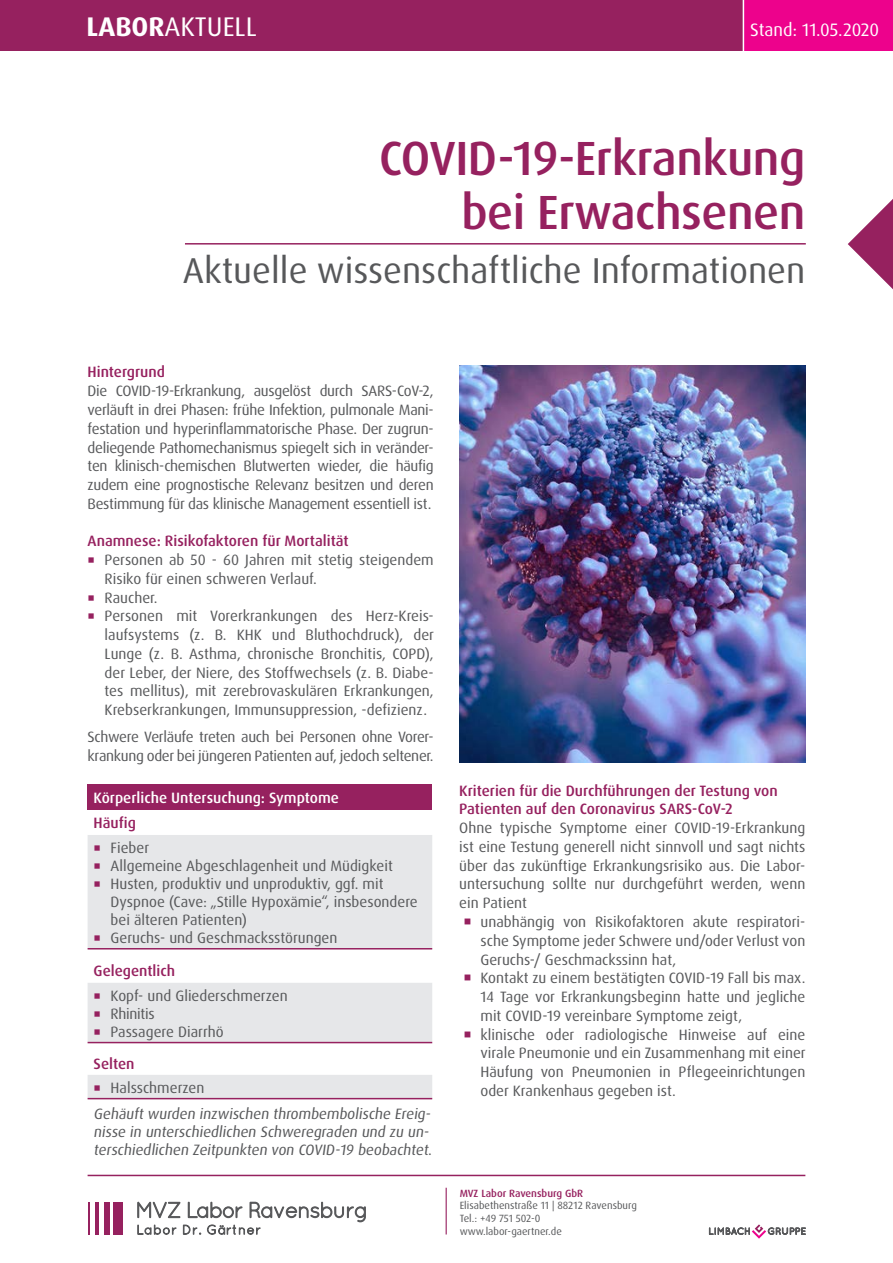
<style>
.page{position:relative;width:893px;height:1263px;background:#fff}
.page>*{position:absolute;margin:0;border:0;box-sizing:border-box;transform-origin:0 0}
.t1{font:500 48px "Dax OT";letter-spacing:-.01em;color:#96215f}
.t2{font:36px "Dax OT";color:#57585a}
.t3{font:27px "Dax OT";color:#fff}
.t4{font:18px "Dax OT";letter-spacing:-.005em;color:#fff}
.t5{font:15px/18.8px "Dax OT";color:#57585a;text-align:justify}
.t6{font:500 15px "Dax OT";color:#96215f}
.t7{font:15px/18.8px "Dax OT";letter-spacing:-.02em;color:#57585a}
.t8{font:500 15px "Dax OT";color:#fff}
.t9{font:10.5px/12.6px "Dax OT";color:#57585a}
.t10{font:500 10.5px "Dax OT";color:#96215f}
.s1{font-weight:700}
</style>
<div class="page">
<div style="left:0;top:0;width:744px;height:51px;background:#96215f"></div>
<div style="left:744px;top:0;width:149px;height:51px;background:#ed028c"></div>
<hr style="left:743px;top:0;width:1px;height:53px;background:#fff">
<svg style="left:848px;top:199px;width:45px;height:91px"></svg>
<hr style="left:88px;top:1175px;width:717px;height:1px;background:#96215f">
<div style="left:113px;top:1202px;width:10px;height:32px;background:#96215f"></div>
<div style="left:104px;top:1202px;width:6px;height:32px;background:#96215f"></div>
<hr style="left:95px;top:1202px;width:4px;height:32px;background:#96215f">
<hr style="left:88px;top:1202px;width:1px;height:32px;background:#96215f">
<svg style="left:137px;top:1201px;width:229px;height:33px"></svg>
<hr style="left:446px;top:1188px;width:1px;height:46px;background:#96215f">
<svg style="left:709px;top:1224px;width:96px;height:15px"></svg>
<hr style="left:0;top:0;width:1px;height:51px;background:#ed028c">
<hr style="left:185px;top:243px;width:621px;height:2px;background:#96215f">
<div style="left:88px;top:784px;width:344px;height:25px;background:#96215f"></div>
<svg style="left:88px;top:835px;width:344px;height:263px;fill:#e6e7e9"></svg>
<hr style="left:88px;top:948px;width:344px;height:1px;background:#96215f">
<hr style="left:88px;top:1042px;width:344px;height:1px;background:#96215f">
<hr style="left:88px;top:1098px;width:344px;height:1px;background:#96215f">
<img style="left:459px;top:366px;width:346px;height:396px">
<svg style="left:95px;top:845px;width:5px;height:5px"></svg>
<svg style="left:95px;top:863px;width:5px;height:5px"></svg>
<svg style="left:95px;top:881px;width:5px;height:5px"></svg>
<svg style="left:95px;top:935px;width:5px;height:5px"></svg>
<svg style="left:95px;top:993px;width:5px;height:5px"></svg>
<svg style="left:95px;top:1011px;width:5px;height:5px"></svg>
<svg style="left:95px;top:1029px;width:5px;height:5px"></svg>
<svg style="left:95px;top:1085px;width:5px;height:5px"></svg>
<h3 class="t3" style="left:87px;top:10px;width:172px"><span class="s1">LABOR</span>AKTUELL</h3>
<p class="t4" style="left:750px;top:18px;width:130px">Stand: 11.05.2020</p>
<p class="t1" style="left:379px;top:128px;width:428px">COVID-19-Erkrankung</p>
<p class="t1" style="left:461px;top:182px;width:346px">bei Erwachsenen</p>
<p class="t2" style="left:183px;top:248px;width:624px">Aktuelle wissenschaftliche Informationen</p>
<p class="t6" style="left:88px;top:363px;width:79px">Hintergrund</p>
<p class="t5" style="left:88px;top:382px;width:348px">Die COVID-19-Erkrankung, ausgelöst durch SARS-CoV-2, verläuft in drei Phasen: frühe Infektion, pulmonale Mani&shy;festation und hyperinflammatorische Phase. Der zugrun&shy;deliegende Pathomechanismus spiegelt sich in veränder&shy;ten klinisch-chemischen Blutwerten wieder, die häufig zudem eine prognostische Relevanz besitzen und deren Bestimmung für das klinische Management essentiell ist.</p>
<p class="t6" style="left:88px;top:531px;width:263px">Anamnese: Risikofaktoren für Mortalität</p>
<p class="t5" style="left:105px;top:551px;width:331px">Personen ab 50 - 60 Jahren mit stetig steigendem<br>Risiko für einen schweren Verlauf.</p>
<p class="t5" style="left:105px;top:588px;width:55px">Raucher.</p>
<p class="t5" style="left:105px;top:607px;width:331px">Personen mit Vorerkrankungen des Herz-Kreis&shy;laufsystems (z. B. KHK und Bluthochdruck), der Lunge (z. B. Asthma, chronische Bronchitis, COPD), der Leber, der Niere, des Stoffwechsels (z. B. Diabe&shy;tes mellitus), mit zerebrovaskulären Erkrankungen, Krebserkrankungen, Immunsuppression, -defizienz.</p>
<p class="t7" style="left:88px;top:728px;width:348px">Schwere Verläufe treten auch bei Personen ohne Vorer&shy;krankung oder bei jüngeren Patienten auf, jedoch seltener.</p>
<p class="t8" style="left:94px;top:788px;width:247px">Körperliche Untersuchung: Symptome</p>
<p class="t6" style="left:94px;top:813px;width:44px">Häufig</p>
<p class="t5" style="left:111px;top:838px;width:40px">Fieber</p>
<p class="t5" style="left:111px;top:856px;width:284px">Allgemeine Abgeschlagenheit und Müdigkeit</p>
<p class="t5" style="left:111px;top:875px;width:309px;line-height:18px;text-align:left">Husten, produktiv und unproduktiv, ggf. mit<br>Dyspnoe (Cave: „Stille Hypoxämie“, insbesondere bei älteren Patienten)</p>
<p class="t5" style="left:111px;top:928px;width:228px">Geruchs- und Geschmacksstörungen</p>
<p class="t6" style="left:94px;top:961px;width:83px">Gelegentlich</p>
<p class="t5" style="left:111px;top:986px;width:179px">Kopf- und Gliederschmerzen</p>
<p class="t7" style="left:111px;top:1004px;width:46px">Rhinitis</p>
<p class="t5" style="left:111px;top:1022px;width:115px">Passagere Diarrhö</p>
<p class="t6" style="left:94px;top:1054px;width:42px">Selten</p>
<p class="t5" style="left:111px;top:1078px;width:95px">Halsschmerzen</p>
<p class="t5" style="left:94px;top:1105px;width:341px;line-height:18px;text-align:left">Gehäuft wurden inzwischen thrombembolische Ereig&shy;nisse in unterschiedlichen Schweregraden und zu un&shy;terschiedlichen Zeitpunkten von COVID-19 beobachtet.</p>
<p class="t6" style="left:459px;top:781px;width:320px">Kriterien für die Durchführungen der Testung von</p>
<p class="t6" style="left:459px;top:800px;width:275px">Patienten auf den Coronavirus SARS-CoV-2</p>
<p class="t5" style="left:459px;top:819px;width:348px">Ohne typische Symptome einer COVID-19-Erkrankung ist eine Testung generell nicht sinnvoll und sagt nichts über das zukünftige Erkrankungsrisiko aus. Die Labor&shy;untersuchung sollte nur durchgeführt werden, wenn ein Patient</p>
<p class="t5" style="left:480px;top:912px;width:326px">unabhängig von Risikofaktoren akute respiratori&shy;sche Symptome jeder Schwere und/oder Verlust von Geruchs-/ Geschmackssinn hat,</p>
<p class="t5" style="left:480px;top:969px;width:326px">Kontakt zu einem bestätigten COVID-19 Fall bis max.<br>14 Tage vor Erkrankungsbeginn hatte und jegliche mit COVID-19 vereinbare Symptome zeigt,</p>
<p class="t5" style="left:480px;top:1025px;width:327px">klinische oder radiologische Hinweise auf eine virale Pneumonie und ein Zusammenhang mit einer Häufung von Pneumonien in Pflegeeinrichtungen oder Krankenhaus gegeben ist.</p>
<p class="t10" style="left:460px;top:1186px;width:125px">MVZ Labor Ravensburg GbR</p>
<p class="t9" style="left:460px;top:1199px;width:179px">Elisabethenstraße 11 | 88212 Ravensburg<br>Tel.: +49 751 502-0 www.labor-gaertner.de</p>
</div>
